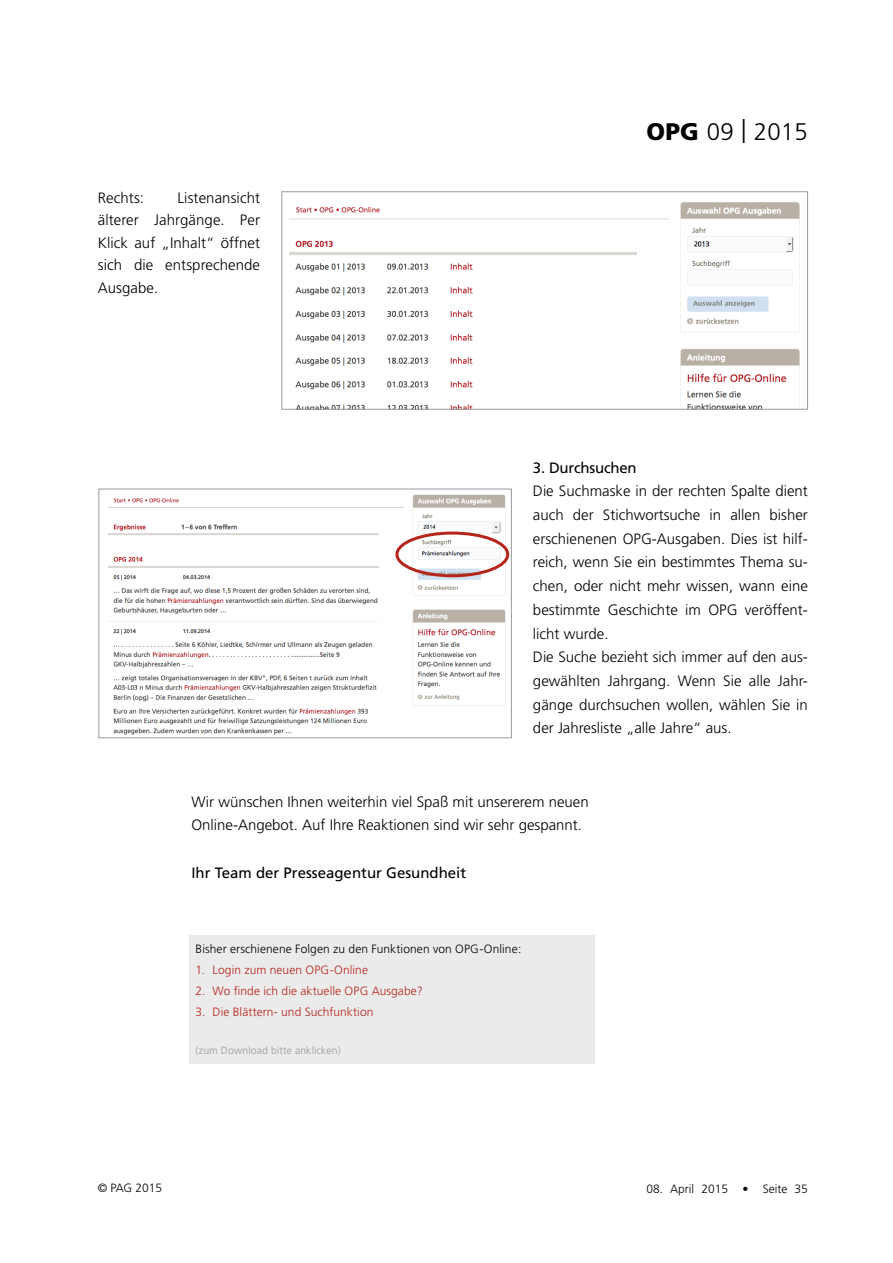
<style>
.page{position:relative;width:893px;height:1263px;background:#fff}
.page>*{position:absolute;margin:0;border:0;box-sizing:border-box;transform-origin:0 0}
.t1{font:300 24px "Frutiger";letter-spacing:.01em;color:#000}
.t2{font:300 15px/23.7px "Frutiger";color:#000}
.t3{font:15px "Frutiger";color:#000}
.t4{font:300 12px "Frutiger";letter-spacing:.005em;color:#b5251a}
.t5{font:300 12px "Frutiger";letter-spacing:.005em;color:#000}
.t6{font:300 10.5px "Frutiger";letter-spacing:.01em;color:#999}
.s1{font-weight:900}
</style>
<div class="page">
<img style="left:108px;top:494px;width:402px;height:241px">
<div style="left:98px;top:489px;width:414px;height:249px;border:1px solid #999"></div>
<div style="left:395px;top:531px;width:114px;height:46px;border:3px solid #b5251a;border-radius:50%"></div>
<img style="left:289px;top:202px;width:511px;height:206px">
<div style="left:281px;top:191px;width:527px;height:219px;border:1px solid #999"></div>
<div style="left:189px;top:935px;width:405px;height:129px;background:#ebebeb"></div>
<p class="t2" style="left:98px;top:186px;width:164px;line-height:22.5px;text-align:justify;text-indent:80px">Listenansicht älterer Jahrgänge. Per Klick auf „Inhalt“ öffnet sich die entsprechende Ausgabe.</p>
<p class="t2" style="left:98px;top:186px;width:48px">Rechts:</p>
<h1 class="t1" style="left:646px;top:118px;width:163px"><span class="s1">OPG</span> 09 | 2015</h1>
<p class="t3" style="left:533px;top:459px;width:105px">3. Durchsuchen</p>
<p class="t2" style="left:533px;top:479px;width:276px">Die Suchmaske in der rechten Spalte dient auch der Stichwortsuche in allen bisher erschienenen OPG-Ausgaben. Dies ist hilf&shy;reich, wenn Sie ein bestimmtes Thema su&shy;chen, oder nicht mehr wissen, wann eine bestimmte Geschichte im OPG veröffent&shy;licht wurde.<br>Die Suche bezieht sich immer auf den aus&shy;gewählten Jahrgang. Wenn Sie alle Jahr&shy;gänge durchsuchen wollen, wählen Sie in der Jahresliste „alle Jahre“ aus.</p>
<p class="t2" style="left:191px;top:790px;width:399px">Wir wünschen Ihnen weiterhin viel Spaß mit unsererem neuen<br>Online-Angebot. Auf Ihre Reaktionen sind wir sehr gespannt.</p>
<p class="t3" style="left:191px;top:864px;width:276px">Ihr Team der Presseagentur Gesundheit</p>
<p class="t5" style="left:196px;top:942px;width:327px">Bisher erschienene Folgen zu den Funktionen von OPG-Online:</p>
<p class="t4" style="left:196px;top:963px;width:174px">1. Login zum neuen OPG-Online</p>
<p class="t4" style="left:196px;top:984px;width:229px">2. Wo finde ich die aktuelle OPG Ausgabe?</p>
<p class="t4" style="left:196px;top:1005px;width:179px">3. Die Blättern- und Suchfunktion</p>
<p class="t6" style="left:196px;top:1044px;width:147px">(zum Download bitte anklicken)</p>
<p class="t5" style="left:646px;top:1182px;width:163px">08. April 2015 • Seite 35</p>
</div>
